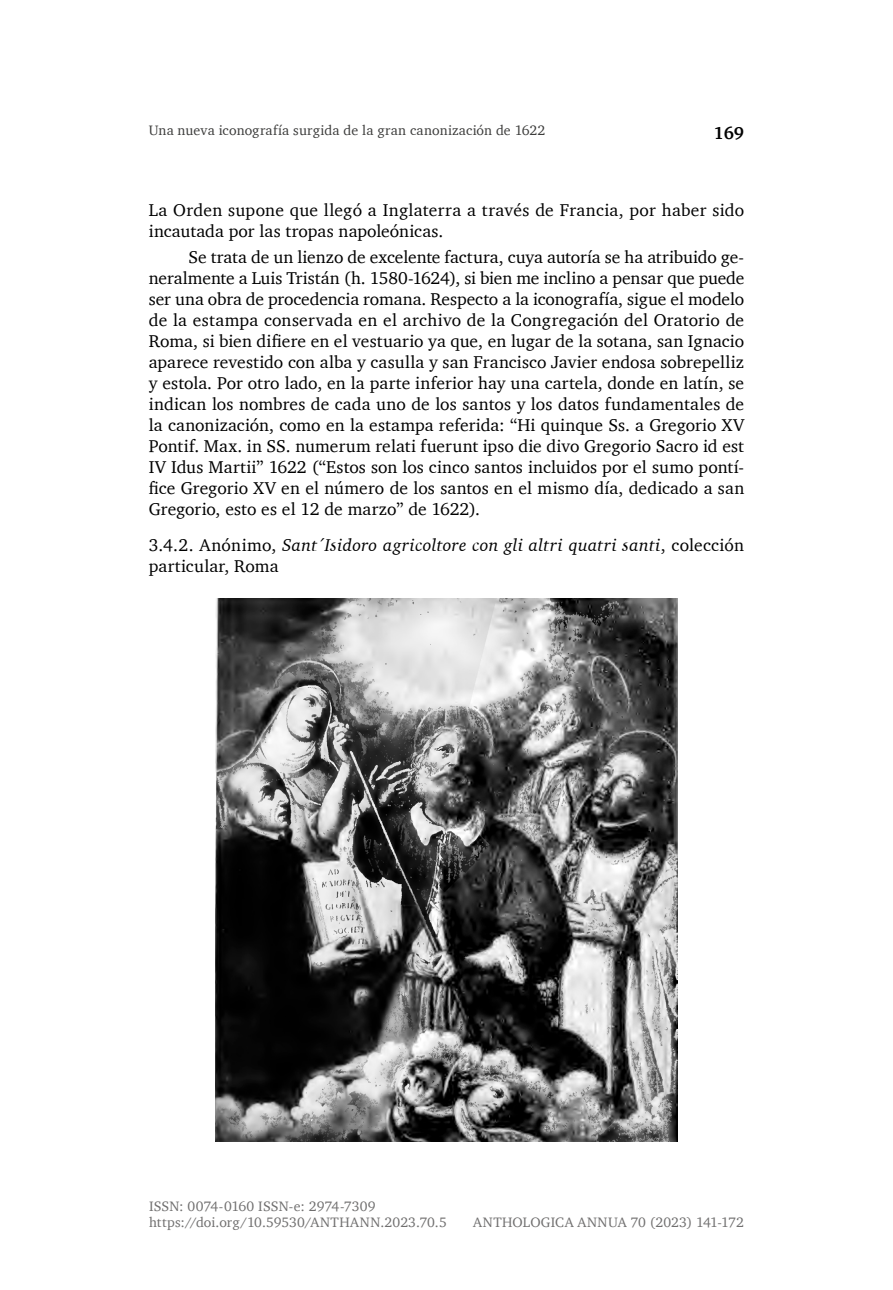
<style>
.page{position:relative;width:893px;height:1290px;background:#fff}
.page>*{position:absolute;margin:0;border:0;box-sizing:border-box;transform-origin:0 0}
.t1{font:17.5px/21px "Charter";letter-spacing:.01em;color:#000}
.t2{font:italic 17.5px/21px "Charter";letter-spacing:.02em;color:#000}
.t3{font:700 17.5px "Charter";color:#000}
.t4{font:14px/15.8px "Charter";letter-spacing:.005em;color:#706f6f}
.t5{font:14px "Charter";letter-spacing:.015em;color:#3c3c3b}
.s1{font-style:normal}
</style>
<div class="page">
<img style="left:216px;top:599px;width:461px;height:542px">
<p class="t5" style="left:149px;top:122px;width:398px">Una nueva iconografía surgida de la gran canonización de 1622</p>
<p class="t3" style="left:714px;top:122px;width:32px">169</p>
<p class="t1" style="left:149px;top:199px;width:597px">La Orden supone que llegó a Inglaterra a través de Francia, por haber sido incautada por las tropas napoleónicas.</p>
<p class="t1" style="left:149px;top:246px;width:597px;text-align:justify;text-indent:40px">Se trata de un lienzo de excelente factura, cuya autoría se ha atribuido ge&shy;neralmente a Luis Tristán (h. 1580-1624), si bien me inclino a pensar que puede ser una obra de procedencia romana. Respecto a la iconografía, sigue el modelo de la estampa conservada en el archivo de la Congregación del Oratorio de Roma, si bien difiere en el vestuario ya que, en lugar de la sotana, san Ignacio aparece revestido con alba y casulla y san Francisco Javier endosa sobrepelliz y estola. Por otro lado, en la parte inferior hay una cartela, donde en latín, se indican los nombres de cada uno de los santos y los datos fundamentales de la canonización, como en la estampa referida: “Hi quinque Ss. a Gregorio XV Pontif. Max. in SS. numerum relati fuerunt ipso die divo Gregorio Sacro id est IV Idus Martii” 1622 (“Estos son los cinco santos incluidos por el sumo pontí&shy;fice Gregorio XV en el número de los santos en el mismo día, dedicado a san Gregorio, esto es el 12 de marzo” de 1622).</p>
<p class="t2" style="left:149px;top:533px;width:597px"><span class="s1">3.4.2. Anónimo,</span> Sant´Isidoro agricoltore con gli altri quatri santi<span class="s1">, colección particular, Roma</span></p>
<p class="t4" style="left:149px;top:1198px;width:299px">ISSN: 0074-0160 ISSN-e: 2974-7309 https://doi.org/10.59530/ANTHANN.2023.70.5</p>
<p class="t4" style="left:473px;top:1213px;width:272px">ANTHOLOGICA ANNUA 70 (2023) 141-172</p>
</div>
